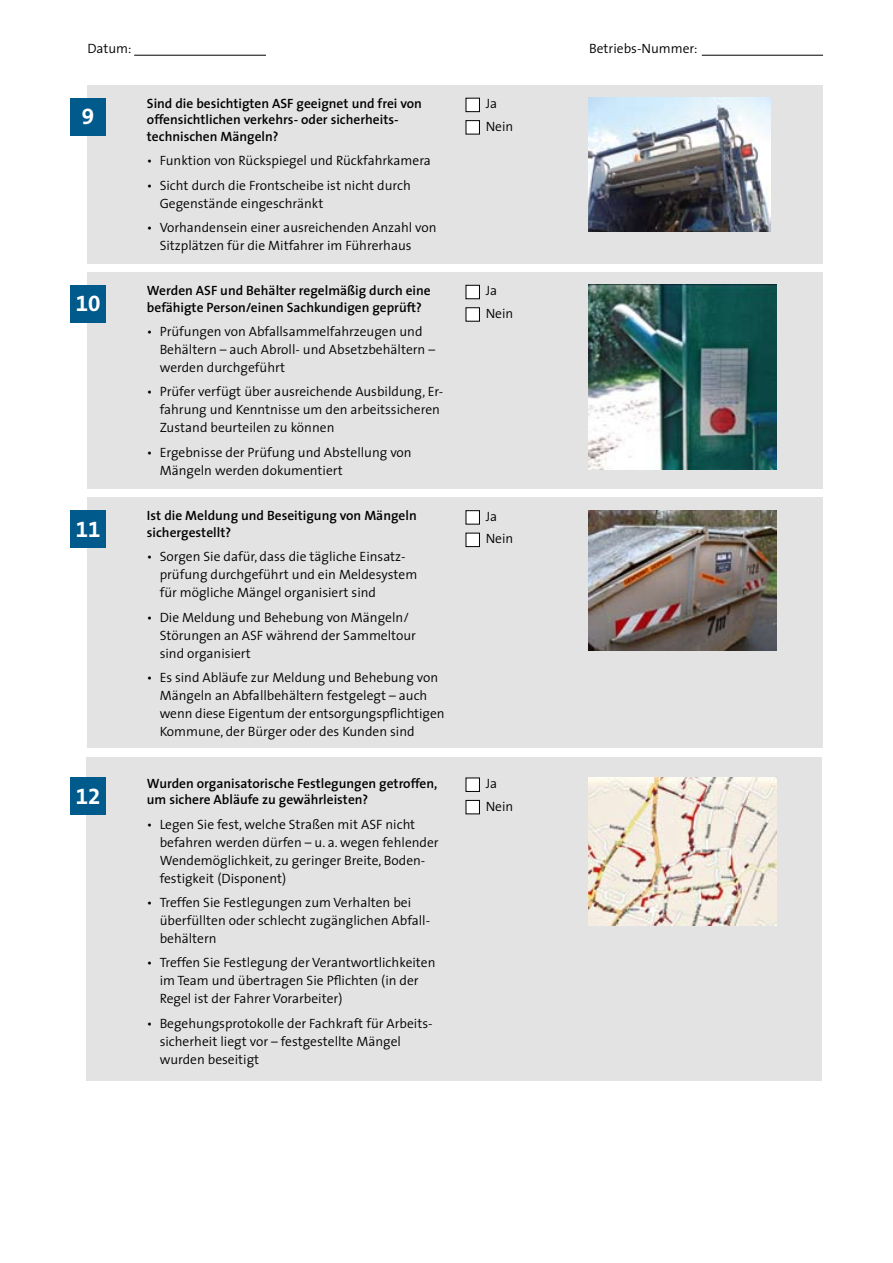
<style>
.page{position:relative;width:893px;height:1263px;background:#fff}
.page>*{position:absolute;margin:0;border:0;box-sizing:border-box;transform-origin:0 0}
.t1{font:700 22.5px "BG Thesis";color:#fff}
.t2{font:300 13.5px/22.6px "BG Thesis";color:#000}
.t3{font:600 13.5px/16.5px "BG Thesis";color:#000}
</style>
<div class="page">
<hr style="left:134px;top:55px;width:132px;height:1px;background:#000">
<hr style="left:702px;top:55px;width:121px;height:1px;background:#000">
<div style="left:87px;top:497px;width:736px;height:251px;background:#e3e3e4"></div>
<div style="left:70px;top:510px;width:36px;height:38px;background:#005a8c"></div>
<img style="left:589px;top:510px;width:187px;height:141px">
<div style="left:466px;top:511px;width:13px;height:13px;background:#fff"></div>
<div style="left:466px;top:510px;width:14px;height:14px;border:1px solid #000"></div>
<div style="left:466px;top:533px;width:13px;height:14px;background:#fff"></div>
<div style="left:466px;top:533px;width:14px;height:14px;border:1px solid #000"></div>
<div style="left:87px;top:757px;width:735px;height:323px;background:#e3e3e4"></div>
<div style="left:70px;top:778px;width:36px;height:37px;background:#005a8c"></div>
<img style="left:589px;top:778px;width:187px;height:147px">
<div style="left:466px;top:778px;width:13px;height:13px;background:#fff"></div>
<div style="left:466px;top:778px;width:14px;height:14px;border:1px solid #000"></div>
<div style="left:466px;top:800px;width:13px;height:14px;background:#fff"></div>
<div style="left:466px;top:800px;width:14px;height:14px;border:1px solid #000"></div>
<div style="left:87px;top:272px;width:736px;height:217px;background:#e3e3e4"></div>
<img style="left:589px;top:285px;width:187px;height:185px">
<div style="left:70px;top:285px;width:36px;height:37px;background:#005a8c"></div>
<div style="left:466px;top:285px;width:13px;height:14px;background:#fff"></div>
<div style="left:466px;top:285px;width:14px;height:14px;border:1px solid #000"></div>
<div style="left:466px;top:308px;width:13px;height:13px;background:#fff"></div>
<div style="left:466px;top:307px;width:14px;height:15px;border:1px solid #000"></div>
<div style="left:87px;top:85px;width:736px;height:179px;background:#e3e3e4"></div>
<div style="left:70px;top:98px;width:36px;height:37px;background:#005a8c"></div>
<img style="left:589px;top:98px;width:181px;height:133px">
<div style="left:466px;top:98px;width:13px;height:14px;background:#fff"></div>
<div style="left:466px;top:98px;width:14px;height:14px;border:1px solid #000"></div>
<div style="left:466px;top:121px;width:13px;height:13px;background:#fff"></div>
<div style="left:466px;top:120px;width:14px;height:14px;border:1px solid #000"></div>
<p class="t2" style="left:87px;top:37px;width:46px">Datum:</p>
<p class="t2" style="left:589px;top:37px;width:110px">Betriebs-Nummer:</p>
<p class="t1" style="left:82px;top:102px;width:14px">9</p>
<p class="t3" style="left:147px;top:95px;width:277px">Sind die besichtigten ASF geeignet und frei von offensichtlichen verkehrs- oder sicherheits&shy;technischen Mängeln?</p>
<p class="t2" style="left:486px;top:92px;width:29px">Ja<br>Nein</p>
<p class="t2" style="left:147px;top:150px;width:285px">• Funktion von Rückspiegel und Rückfahrkamera</p>
<p class="t2" style="left:147px;top:174px;width:265px">• Sicht durch die Frontscheibe ist nicht durch</p>
<p class="t2" style="left:160px;top:192px;width:165px">Gegenstände eingeschränkt</p>
<p class="t2" style="left:147px;top:216px;width:291px">• Vorhandensein einer ausreichenden Anzahl von</p>
<p class="t2" style="left:160px;top:234px;width:253px">Sitzplätzen für die Mitfahrer im Führerhaus</p>
<p class="t1" style="left:76px;top:289px;width:26px">10</p>
<p class="t3" style="left:147px;top:282px;width:285px">Werden ASF und Behälter regelmäßig durch eine befähigte Person/einen Sachkundigen geprüft?</p>
<p class="t2" style="left:147px;top:320px;width:277px">• Prüfungen von Abfallsammelfahrzeugen und</p>
<p class="t2" style="left:160px;top:338px;width:277px">Behältern – auch Abroll- und Absetzbehältern –</p>
<p class="t2" style="left:160px;top:356px;width:127px">werden durchgeführt</p>
<p class="t2" style="left:147px;top:381px;width:298px">• Prüfer verfügt über ausreichende Ausbildung, Er-</p>
<p class="t2" style="left:160px;top:399px;width:282px">fahrung und Kenntnisse um den arbeitssicheren</p>
<p class="t2" style="left:160px;top:417px;width:176px">Zustand beurteilen zu können</p>
<p class="t2" style="left:147px;top:441px;width:266px">• Ergebnisse der Prüfung und Abstellung von</p>
<p class="t2" style="left:160px;top:459px;width:185px">Mängeln werden dokumentiert</p>
<p class="t1" style="left:76px;top:515px;width:26px">11</p>
<p class="t3" style="left:147px;top:508px;width:271px">Ist die Meldung und Beseitigung von Mängeln sichergestellt?</p>
<p class="t2" style="left:147px;top:546px;width:260px">• Sorgen Sie dafür, dass die tägliche Einsatz-</p>
<p class="t2" style="left:160px;top:564px;width:259px">prüfung durchgeführt und ein Meldesystem</p>
<p class="t2" style="left:160px;top:582px;width:218px">für mögliche Mängel organisiert sind</p>
<p class="t2" style="left:147px;top:606px;width:264px">• Die Meldung und Behebung von Mängeln/</p>
<p class="t2" style="left:160px;top:624px;width:258px">Störungen an ASF während der Sammeltour</p>
<p class="t2" style="left:160px;top:642px;width:93px">sind organisiert</p>
<p class="t2" style="left:147px;top:666px;width:293px">• Es sind Abläufe zur Meldung und Behebung von</p>
<p class="t2" style="left:160px;top:684px;width:269px">Mängeln an Abfallbehältern festgelegt – auch</p>
<p class="t2" style="left:160px;top:702px;width:286px">wenn diese Eigentum der entsorgungspflichtigen</p>
<p class="t2" style="left:160px;top:720px;width:257px">Kommune, der Bürger oder des Kunden sind</p>
<p class="t1" style="left:76px;top:782px;width:26px">12</p>
<p class="t3" style="left:147px;top:775px;width:292px">Wurden organisatorische Festlegungen getroffen, um sichere Abläufe zu gewährleisten?</p>
<p class="t2" style="left:147px;top:813px;width:270px">• Legen Sie fest, welche Straßen mit ASF nicht</p>
<p class="t2" style="left:160px;top:831px;width:281px">befahren werden dürfen – u. a. wegen fehlender</p>
<p class="t2" style="left:160px;top:849px;width:267px">Wendemöglichkeit, zu geringer Breite, Boden-</p>
<p class="t2" style="left:160px;top:867px;width:128px">festigkeit (Disponent)</p>
<p class="t2" style="left:147px;top:891px;width:266px">• Treffen Sie Festlegungen zum Verhalten bei</p>
<p class="t2" style="left:160px;top:909px;width:272px">überfüllten oder schlecht zugänglichen Abfall-</p>
<p class="t2" style="left:160px;top:927px;width:59px">behältern</p>
<p class="t2" style="left:147px;top:952px;width:290px">• Treffen Sie Festlegung der Verantwortlichkeiten</p>
<p class="t2" style="left:160px;top:970px;width:260px">im Team und übertragen Sie Pflichten (in der</p>
<p class="t2" style="left:160px;top:988px;width:184px">Regel ist der Fahrer Vorarbeiter)</p>
<p class="t2" style="left:147px;top:1012px;width:287px">• Begehungsprotokolle der Fachkraft für Arbeits-</p>
<p class="t2" style="left:160px;top:1030px;width:243px">sicherheit liegt vor – festgestellte Mängel</p>
<p class="t2" style="left:160px;top:1048px;width:101px">wurden beseitigt</p>
<p class="t2" style="left:486px;top:280px;width:29px">Ja<br>Nein</p>
<p class="t2" style="left:486px;top:505px;width:29px">Ja<br>Nein</p>
<p class="t2" style="left:486px;top:772px;width:29px">Ja<br>Nein</p>
</div>
